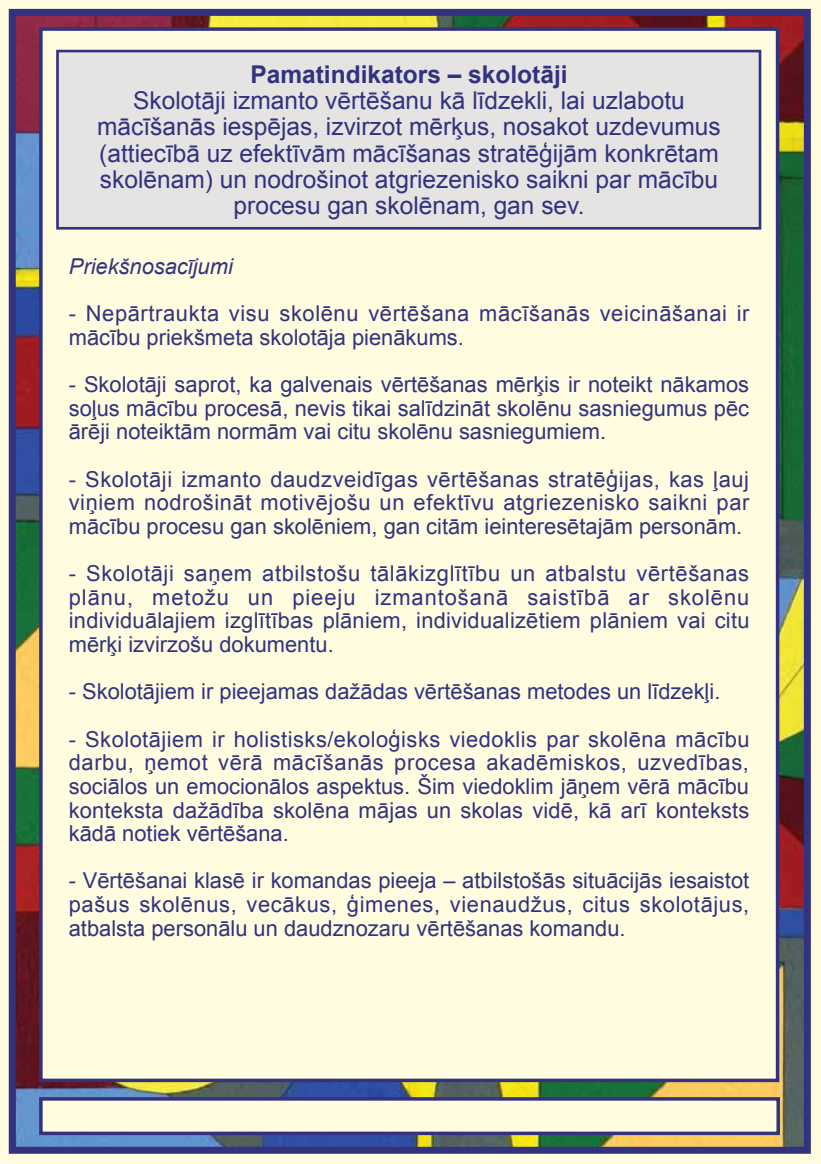
<style>
.page{position:relative;width:821px;height:1164px;background:#fff}
.page>*{position:absolute;margin:0;border:0;box-sizing:border-box;transform-origin:0 0}
.t1{font:24.5px/26.2px "Arial";color:#32327f;text-align:center}
.t2{font:700 24.5px "Arial";color:#32327f}
.t3{font:21.88px/23.6px "Arial";color:#32327f;text-align:justify}
.t4{font:21.88px/23.6px "Arial";letter-spacing:.03em;color:#32327f}
.t5{font:italic 21.88px "Arial";color:#32327f}
</style>
<div class="page">
<img style="left:17px;top:17px;width:786px;height:1128px">
<div style="left:0;top:0;width:821px;height:12px;background:#fffcdf"></div>
<div style="left:807px;top:0;width:14px;height:1163px;background:#fffcdf"></div>
<div style="left:0;top:1150px;width:821px;height:13px;background:#fffcdf"></div>
<div style="left:0;top:0;width:12px;height:1163px;background:#fffcdf"></div>
<div style="left:9px;top:9px;width:802px;height:1144px;border:7px solid #32327f"></div>
<div style="left:39px;top:27px;width:740px;height:1054px;background:#fffcdf;border:4px solid #32327f"></div>
<div style="left:56px;top:50px;width:705px;height:179px;background:#e5e4e3;border:3px solid #32327f"></div>
<div style="left:39px;top:1096px;width:741px;height:38px;background:#fffcdf;border:4px solid #32327f"></div>
<p class="t2" style="left:250px;top:58px;width:319px">Pamatindikators – skolotāji</p>
<p class="t1" style="left:97px;top:87px;width:625px">Skolotāji izmanto vērtēšanu kā līdzekli, lai uzlabotu mācīšanās iespējas, izvirzot mērķus, nosakot uzdevumus (attiecībā uz efektīvām mācīšanas stratēģijām konkrētam skolēnam) un nodrošinot atgriezenisko saikni par mācību procesu gan skolēnam, gan sev.</p>
<p class="t5" style="left:69px;top:252px;width:166px">Priekšnosacījumi</p>
<p class="t4" style="left:69px;top:302px;width:682px">- Nepārtraukta visu skolēnu vērtēšana mācīšanās veicināšanai ir mācību priekšmeta skolotāja pienākums.</p>
<p class="t3" style="left:69px;top:373px;width:682px">- Skolotāji saprot, ka galvenais vērtēšanas mērķis ir noteikt nākamos soļus mācību procesā, nevis tikai salīdzināt skolēnu sasniegumus pēc ārēji noteiktām normām vai citu skolēnu sasniegumiem.</p>
<p class="t3" style="left:69px;top:467px;width:682px">- Skolotāji izmanto daudzveidīgas vērtēšanas stratēģijas, kas ļauj viņiem nodrošināt motivējošu un efektīvu atgriezenisko saikni par mācību procesu gan skolēniem, gan citām ieinteresētajām personām.</p>
<p class="t3" style="left:69px;top:562px;width:682px">- Skolotāji saņem atbilstošu tālākizglītību un atbalstu vērtēšanas plānu, metožu un pieeju izmantošanā saistībā ar skolēnu individuālajiem izglītības plāniem, individualizētiem plāniem vai citu mērķi izvirzošu dokumentu.</p>
<p class="t3" style="left:69px;top:680px;width:653px">- Skolotājiem ir pieejamas dažādas vērtēšanas metodes un līdzekļi.</p>
<p class="t3" style="left:69px;top:727px;width:682px">- Skolotājiem ir holistisks/ekoloģisks viedoklis par skolēna mācību darbu, ņemot vērā mācīšanās procesa akadēmiskos, uzvedības, sociālos un emocionālos aspektus. Šim viedoklim jāņem vērā mācību konteksta dažādība skolēna mājas un skolas vidē, kā arī konteksts kādā notiek vērtēšana.</p>
<p class="t3" style="left:69px;top:869px;width:682px">- Vērtēšanai klasē ir komandas pieeja – atbilstošās situācijās iesaistot pašus skolēnus, vecākus, ģimenes, vienaudžus, citus skolotājus, atbalsta personālu un daudznozaru vērtēšanas komandu.</p>
</div>
